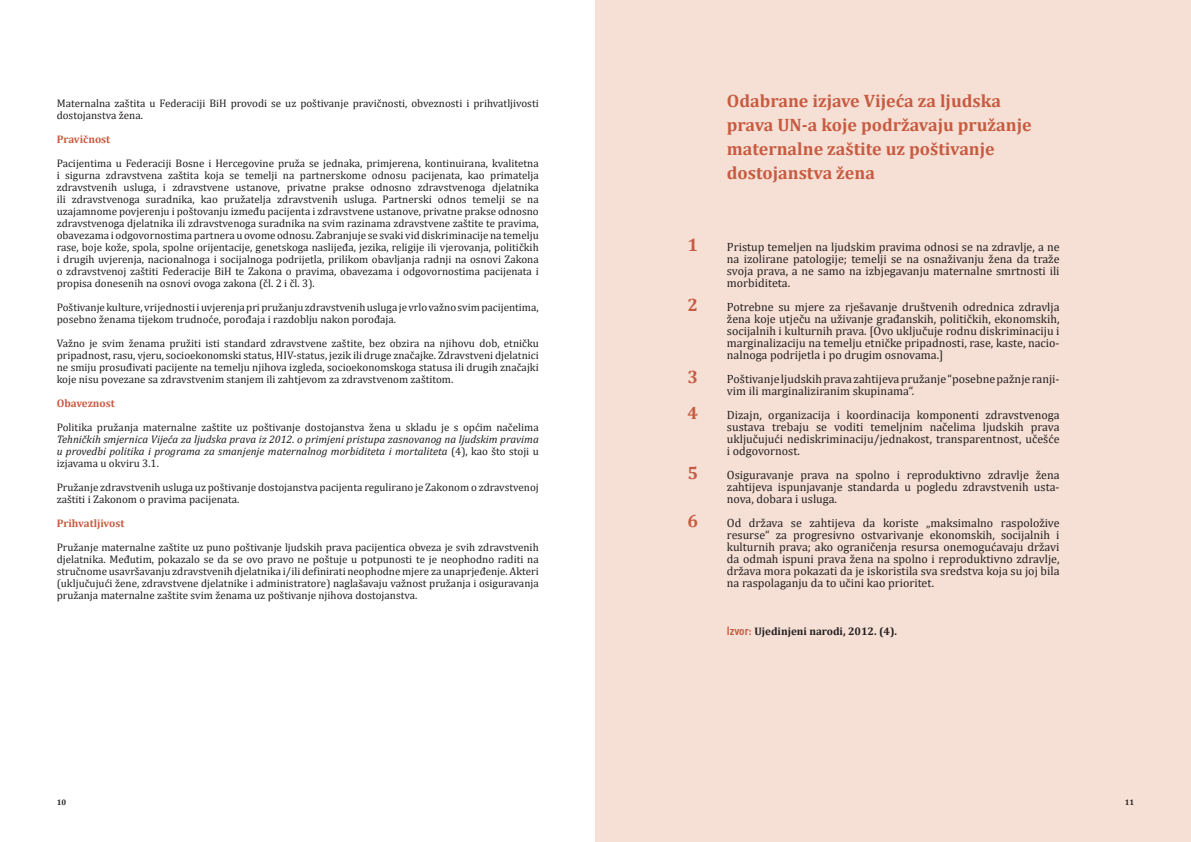
<style>
.page{position:relative;width:1191px;height:842px;background:#fff}
.page>*{position:absolute;margin:0;border:0;box-sizing:border-box;transform-origin:0 0}
.t1{font:700 18px/24px "Cambria";color:#c75b41}
.t2{font:12px/12px "Cambria";color:#231f20;text-align:justify}
.t3{font:11px/12px "Cambria";color:#231f20}
.t4{font:italic 11px/12px "Cambria";color:#231f20;text-align:justify}
.t5{font:700 11px "Cambria";color:#c75b41}
.t6{font:700 11px "Cambria";color:#231f20}
.t7{font:700 8px "Cambria";color:#231f20}
.s1{font-style:normal}
.s2{font-family:"PF Din Text Cond Pro";font-weight:500;font-size:12px;color:#c75b41}
</style>
<div class="page">
<div style="left:595px;top:0;width:596px;height:842px;background:#f6e0d5"></div>
<p class="t3" style="left:57px;top:97px;width:483px">Maternalna zaštita u Federaciji BiH provodi se uz poštivanje pravičnosti, obveznosti i prihvatljivosti dostojanstva žena.</p>
<p class="t5" style="left:57px;top:131px;width:55px">Pravičnost</p>
<p class="t3" style="left:57px;top:157px;width:483px;text-align:justify">Pacijentima u Federaciji Bosne i Hercegovine pruža se jednaka, primjerena, kontinuirana, kvalitetna i sigurna zdravstvena zaštita koja se temelji na partnerskome odnosu pacijenata, kao primatelja zdravstvenih usluga, i zdravstvene ustanove, privatne prakse odnosno zdravstvenoga djelatnika ili zdravstvenoga suradnika, kao pružatelja zdravstvenih usluga. Partnerski odnos temelji se na uzajamnome povjerenju i poštovanju između pacijenta i zdravstvene ustanove, privatne prakse odnosno zdravstvenoga djelatnika ili zdravstvenoga suradnika na svim razinama zdravstvene zaštite te pravima, obavezama i odgovornostima partnera u ovome odnosu. Zabranjuje se svaki vid diskriminacije na temelju rase, boje kože, spola, spolne orijentacije, genetskoga naslijeđa, jezika, religije ili vjerovanja, političkih i drugih uvjerenja, nacionalnoga i socijalnoga podrijetla, prilikom obavljanja radnji na osnovi Zakona o zdravstvenoj zaštiti Federacije BiH te Zakona o pravima, obavezama i odgovornostima pacijenata i propisa donesenih na osnovi ovoga zakona (čl. 2 i čl. 3).</p>
<p class="t3" style="left:57px;top:301px;width:483px">Poštivanje kulture, vrijednosti i uvjerenja pri pružanju zdravstvenih usluga je vrlo važno svim pacijentima, posebno ženama tijekom trudnoće, porođaja i razdoblju nakon porođaja.</p>
<p class="t3" style="left:57px;top:337px;width:483px;text-align:justify">Važno je svim ženama pružiti isti standard zdravstvene zaštite, bez obzira na njihovu dob, etničku pripadnost, rasu, vjeru, socioekonomski status, HIV-status, jezik ili druge značajke. Zdravstveni djelatnici ne smiju prosuđivati pacijente na temelju njihova izgleda, socioekonomskoga statusa ili drugih značajki koje nisu povezane sa zdravstvenim stanjem ili zahtjevom za zdravstvenom zaštitom.</p>
<p class="t5" style="left:57px;top:395px;width:60px">Obaveznost</p>
<p class="t3" style="left:57px;top:421px;width:483px">Politika pružanja maternalne zaštite uz poštivanje dostojanstva žena u skladu je s općim načelima</p>
<p class="t4" style="left:57px;top:433px;width:483px">Tehničkih smjernica Vijeća za ljudska prava iz 2012. o primjeni pristupa zasnovanog na ljudskim pravima u provedbi politika i programa za smanjenje maternalnog morbiditeta i mortaliteta <span class="s1">(4), kao što stoji u izjavama u okviru 3.1.</span></p>
<p class="t3" style="left:57px;top:481px;width:483px">Pružanje zdravstvenih usluga uz poštivanje dostojanstva pacijenta regulirano je Zakonom o zdravstvenoj zaštiti i Zakonom o pravima pacijenata.</p>
<p class="t5" style="left:57px;top:515px;width:69px">Prihvatljivost</p>
<p class="t3" style="left:57px;top:541px;width:483px;text-align:justify">Pružanje maternalne zaštite uz puno poštivanje ljudskih prava pacijentica obveza je svih zdravstvenih djelatnika. Međutim, pokazalo se da se ovo pravo ne poštuje u potpunosti te je neophodno raditi na stručnome usavršavanju zdravstvenih djelatnika i/ili definirati neophodne mjere za unaprjeđenje. Akteri (uključujući žene, zdravstvene djelatnike i administratore) naglašavaju važnost pružanja i osiguravanja pružanja maternalne zaštite svim ženama uz poštivanje njihova dostojanstva.</p>
<h1 class="t1" style="left:687px;top:232px;width:12px">1</h1>
<h1 class="t1" style="left:687px;top:292px;width:12px">2</h1>
<h1 class="t1" style="left:687px;top:358px;width:12px;line-height:36px">3<br>4</h1>
<h1 class="t1" style="left:687px;top:460px;width:12px">5</h1>
<h1 class="t1" style="left:687px;top:508px;width:12px">6</h1>
<h1 class="t1" style="left:727px;top:88px;width:306px">Odabrane izjave Vijeća za ljudska prava UN-a koje podržavaju pružanje maternalne zaštite uz poštivanje dostojanstva žena</h1>
<p class="t2" style="left:727px;top:241px;width:334px">Pristup temeljen na ljudskim pravima odnosi se na zdravlje, a ne na izolirane patologije; temelji se na osnaživanju žena da traže svoja prava, a ne samo na izbjegavanju maternalne smrtnosti ili morbiditeta.</p>
<p class="t2" style="left:727px;top:301px;width:334px">Potrebne su mjere za rješavanje društvenih odrednica zdravlja žena koje utječu na uživanje građanskih, političkih, ekonomskih, socijalnih i kulturnih prava. [Ovo uključuje rodnu diskriminaciju i marginalizaciju na temelju etničke pripadnosti, rase, kaste, nacio&shy;nalnoga podrijetla i po drugim osnovama.]</p>
<p class="t2" style="left:727px;top:373px;width:334px">Poštivanje ljudskih prava zahtijeva pružanje “posebne pažnje ranji&shy;vim ili marginaliziranim skupinama“.</p>
<p class="t2" style="left:727px;top:409px;width:334px">Dizajn, organizacija i koordinacija komponenti zdravstvenoga sustava trebaju se voditi temeljnim načelima ljudskih prava uključujući nediskriminaciju/jednakost, transparentnost, učešće i odgovornost.</p>
<p class="t2" style="left:727px;top:469px;width:334px">Osiguravanje prava na spolno i reproduktivno zdravlje žena zahtijeva ispunjavanje standarda u pogledu zdravstvenih usta&shy;nova, dobara i usluga.</p>
<p class="t2" style="left:727px;top:517px;width:334px">Od država se zahtijeva da koriste „maksimalno raspoložive resurse“ za progresivno ostvarivanje ekonomskih, socijalnih i kulturnih prava; ako ograničenja resursa onemogućavaju državi da odmah ispuni prava žena na spolno i reproduktivno zdravlje, država mora pokazati da je iskoristila sva sredstva koja su joj bila na raspolaganju da to učini kao prioritet.</p>
<p class="t6" style="left:727px;top:623px;width:172px"><span class="s2">Izvor:</span> Ujedinjeni narodi, 2012. (4).</p>
<p class="t7" style="left:57px;top:797px;width:11px">10</p>
<p class="t7" style="left:1124px;top:797px;width:11px">11</p>
</div>
